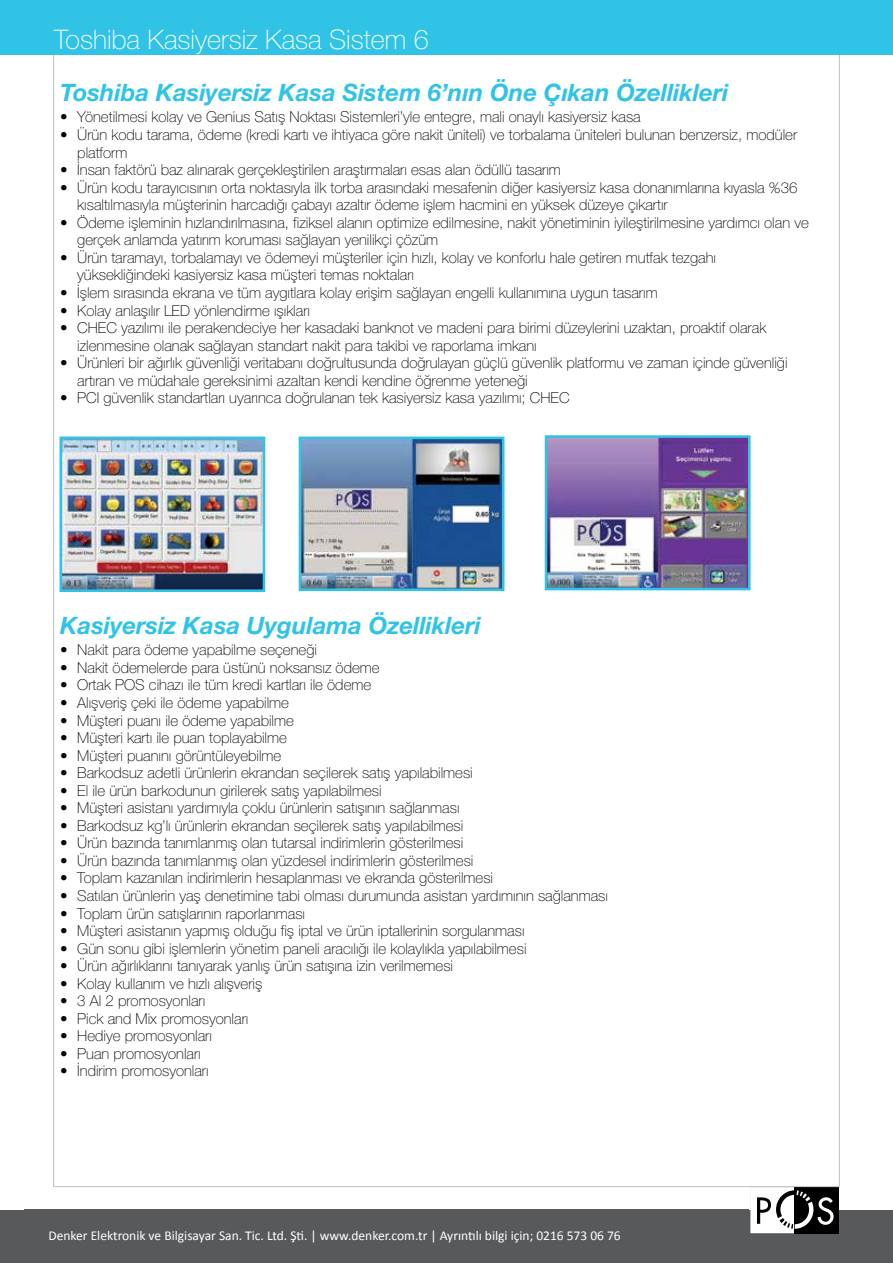
<style>
.page{position:relative;width:893px;height:1263px;background:#fff}
.page>*{position:absolute;margin:0;border:0;box-sizing:border-box;transform-origin:0 0}
.t1{font:100 27px "Helvetica Neue LT Std";color:#fff}
.t2{font:italic 700 24px "Helvetica Neue LT Std";color:#30c3e5}
.t3{font:100 15px/17.5px "Helvetica Neue LT Std";color:#000}
.t4{font:13.5px "Calibri";color:#fff}
.t5{font:700 9.75px "Helvetica Neue LT Std";color:#fff}
</style>
<div class="page">
<hr style="left:839px;top:54px;width:1px;height:1133px;background:#bcbec0">
<hr style="left:53px;top:54px;width:1px;height:1133px;background:#bcbec0">
<div style="left:0;top:0;width:893px;height:54px;background:#30c3e5"></div>
<div style="left:0;top:1210px;width:893px;height:53px;background:#58595b"></div>
<div style="left:795px;top:1187px;width:44px;height:46px;background:#000"></div>
<svg style="left:750px;top:1187px;width:84px;height:46px"></svg>
<hr style="left:54px;top:1186px;width:785px;height:1px;background:#bcbec0">
<img style="left:63px;top:441px;width:198px;height:147px">
<div style="left:59px;top:437px;width:206px;height:155px;border:3px solid #30c3e5"></div>
<img style="left:303px;top:441px;width:197px;height:146px">
<div style="left:299px;top:437px;width:205px;height:154px;border:3px solid #30c3e5"></div>
<img style="left:549px;top:439px;width:197px;height:147px">
<div style="left:545px;top:435px;width:205px;height:155px;border:3px solid #30c3e5"></div>
<div style="left:24px;top:1209px;width:724px;height:42px;background:#58595b"></div>
<h1 class="t1" style="left:54px;top:24px;width:376px">Toshiba Kasiyersiz Kasa Sistem 6</h1>
<h2 class="t2" style="left:60px;top:77px;width:670px">Toshiba Kasiyersiz Kasa Sistem 6’nın Öne Çıkan Özellikleri</h2>
<p class="t3" style="left:60px;top:108px;width:582px">• Yönetilmesi kolay ve Genius Satış Noktası Sistemleri’yle entegre, mali onaylı kasiyersiz kasa</p>
<p class="t3" style="left:77px;top:126px;width:721px;text-indent:-17px">• Ürün kodu tarama, ödeme (kredi kartı ve ihtiyaca göre nakit üniteli) ve torbalama üniteleri bulunan benzersiz, modüler platform</p>
<p class="t3" style="left:60px;top:161px;width:502px">• İnsan faktörü baz alınarak gerçekleştirilen araştırmaları esas alan ödüllü tasarım</p>
<p class="t3" style="left:77px;top:179px;width:722px;text-indent:-17px">• Ürün kodu tarayıcısının orta noktasıyla ilk torba arasındaki mesafenin diğer kasiyersiz kasa donanımlarına kıyasla %36 kısaltılmasıyla müşterinin harcadığı çabayı azaltır ödeme işlem hacmini en yüksek düzeye çıkartır</p>
<p class="t3" style="left:77px;top:214px;width:733px;text-indent:-17px">• Ödeme işleminin hızlandırılmasına, fiziksel alanın optimize edilmesine, nakit yönetiminin iyileştirilmesine yardımcı olan ve gerçek anlamda yatırım koruması sağlayan yenilikçi çözüm</p>
<p class="t3" style="left:77px;top:249px;width:640px;text-indent:-17px">• Ürün taramayı, torbalamayı ve ödemeyi müşteriler için hızlı, kolay ve konforlu hale getiren mutfak tezgahı yüksekliğindeki kasiyersiz kasa müşteri temas noktaları</p>
<p class="t3" style="left:60px;top:284px;width:599px">• İşlem sırasında ekrana ve tüm aygıtlara kolay erişim sağlayan engelli kullanımına uygun tasarım</p>
<p class="t3" style="left:60px;top:301px;width:251px">• Kolay anlaşılır LED yönlendirme ışıkları</p>
<p class="t3" style="left:77px;top:319px;width:690px;text-indent:-17px">• CHEC yazılımı ile perakendeciye her kasadaki banknot ve madeni para birimi düzeylerini uzaktan, proaktif olarak izlenmesine olanak sağlayan standart nakit para takibi ve raporlama imkanı</p>
<p class="t3" style="left:77px;top:354px;width:712px;text-indent:-17px">• Ürünleri bir ağırlık güvenliği veritabanı doğrultusunda doğrulayan güçlü güvenlik platformu ve zaman içinde güvenliği artıran ve müdahale gereksinimi azaltan kendi kendine öğrenme yeteneği</p>
<p class="t3" style="left:60px;top:389px;width:511px">• PCI güvenlik standartları uyarınca doğrulanan tek kasiyersiz kasa yazılımı; CHEC</p>
<h2 class="t2" style="left:60px;top:610px;width:422px">Kasiyersiz Kasa Uygulama Özellikleri</h2>
<p class="t3" style="left:60px;top:641px;width:258px">• Nakit para ödeme yapabilme seçeneği</p>
<p class="t3" style="left:60px;top:659px;width:321px">• Nakit ödemelerde para üstünü noksansız ödeme</p>
<p class="t3" style="left:60px;top:676px;width:313px">• Ortak POS cihazı ile tüm kredi kartları ile ödeme</p>
<p class="t3" style="left:60px;top:694px;width:230px">• Alışveriş çeki ile ödeme yapabilme</p>
<p class="t3" style="left:60px;top:711px;width:235px">• Müşteri puanı ile ödeme yapabilme</p>
<p class="t3" style="left:60px;top:729px;width:228px">• Müşteri kartı ile puan toplayabilme</p>
<p class="t3" style="left:60px;top:746px;width:223px">• Müşteri puanını görüntüleyebilme</p>
<p class="t3" style="left:60px;top:764px;width:414px">• Barkodsuz adetli ürünlerin ekrandan seçilerek satış yapılabilmesi</p>
<p class="t3" style="left:60px;top:781px;width:323px">• El ile ürün barkodunun girilerek satış yapılabilmesi</p>
<p class="t3" style="left:60px;top:799px;width:401px">• Müşteri asistanı yardımıyla çoklu ürünlerin satışının sağlanması</p>
<p class="t3" style="left:60px;top:817px;width:405px">• Barkodsuz kg’lı ürünlerin ekrandan seçilerek satış yapılabilmesi</p>
<p class="t3" style="left:60px;top:834px;width:405px">• Ürün bazında tanımlanmış olan tutarsal indirimlerin gösterilmesi</p>
<p class="t3" style="left:60px;top:852px;width:415px">• Ürün bazında tanımlanmış olan yüzdesel indirimlerin gösterilmesi</p>
<p class="t3" style="left:60px;top:869px;width:434px">• Toplam kazanılan indirimlerin hesaplanması ve ekranda gösterilmesi</p>
<p class="t3" style="left:60px;top:887px;width:549px">• Satılan ürünlerin yaş denetimine tabi olması durumunda asistan yardımının sağlanması</p>
<p class="t3" style="left:60px;top:904px;width:246px">• Toplam ürün satışlarının raporlanması</p>
<p class="t3" style="left:60px;top:922px;width:466px">• Müşteri asistanın yapmış olduğu fiş iptal ve ürün iptallerinin sorgulanması</p>
<p class="t3" style="left:60px;top:939px;width:468px">• Gün sonu gibi işlemlerin yönetim paneli aracılığı ile kolaylıkla yapılabilmesi</p>
<p class="t3" style="left:60px;top:957px;width:394px">• Ürün ağırlıklarını tanıyarak yanlış ürün satışına izin verilmemesi</p>
<p class="t3" style="left:60px;top:974px;width:204px">• Kolay kullanım ve hızlı alışveriş</p>
<p class="t3" style="left:60px;top:992px;width:147px">• 3 Al 2 promosyonları</p>
<p class="t3" style="left:60px;top:1010px;width:190px">• Pick and Mix promosyonları</p>
<p class="t3" style="left:60px;top:1027px;width:153px">• Hediye promosyonları</p>
<p class="t3" style="left:60px;top:1045px;width:142px">• Puan promosyonları</p>
<p class="t3" style="left:60px;top:1062px;width:150px">• İndirim promosyonları</p>
<p class="t5" style="left:54px;top:1224px;width:232px">Bir Toshiba Global Commerce Solutions şirketidir.</p>
<p class="t4" style="left:48px;top:1227px;width:574px">Denker Elektronik ve Bilgisayar San. Tic. Ltd. Şti. | www.denker.com.tr | Ayrıntılı bilgi için; 0216 573 06 76</p>
</div>
